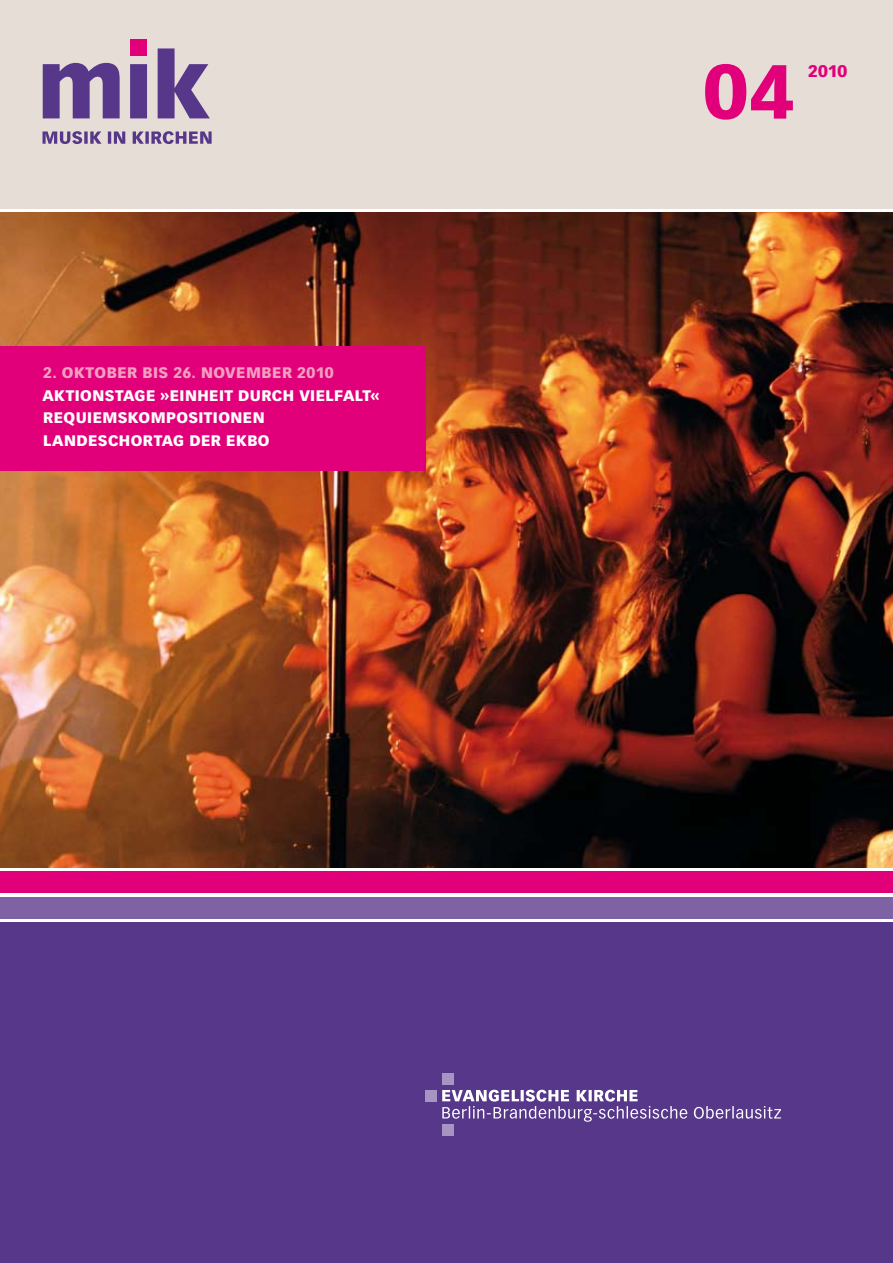
<style>
.page{position:relative;width:893px;height:1263px;background:#fff}
.page>*{position:absolute;margin:0;border:0;box-sizing:border-box;transform-origin:0 0}
.t1{font:900 75px "Vectora LH";color:#e2007a}
.t2{font:900 16.5px "Vectora LH";color:#e2007a}
.t3{font:900 15px/22.5px "Vectora LH";letter-spacing:.025em;color:#fff}
.t4{font:900 15px "Vectora LH";letter-spacing:.025em;color:#f19fc1}
</style>
<div class="page">
<div style="left:0;top:0;width:893px;height:208px;background:#e5ddd6"></div>
<div style="left:0;top:923px;width:893px;height:340px;background:#57378a"></div>
<div style="left:0;top:872px;width:893px;height:21px;background:#e2007a"></div>
<div style="left:0;top:897px;width:893px;height:21px;background:#7e62a3"></div>
<svg style="left:442px;top:1090px;width:339px;height:32px"></svg>
<div style="left:442px;top:1073px;width:11px;height:11px;background:#a794c2"></div>
<div style="left:425px;top:1090px;width:12px;height:11px;background:#a794c2"></div>
<div style="left:442px;top:1124px;width:11px;height:11px;background:#a794c2"></div>
<svg style="left:43px;top:48px;width:167px;height:70px"></svg>
<svg style="left:43px;top:131px;width:169px;height:13px"></svg>
<div style="left:130px;top:39px;width:17px;height:17px;background:#e2007a"></div>
<img style="left:0;top:213px;width:893px;height:655px">
<div style="left:0;top:347px;width:425px;height:124px;background:#e2007a"></div>
<p class="t4" style="left:43px;top:363px;width:292px">2. OKTOBER BIS 26. NOVEMBER 2010</p>
<p class="t3" style="left:42px;top:384px;width:338px">AKTIONSTAGE »EINHEIT DURCH VIELFALT«<br>REQUIEMSKOMPOSITIONEN<br>LAN</p>
<p class="t3" style="left:76px;top:429px;width:162px">DESCHORTAG DER EKBO</p>
<h1 class="t1" style="left:703px;top:45px;width:92px">04</h1>
<p class="t2" style="left:808px;top:61px;width:40px">2010</p>
</div>
